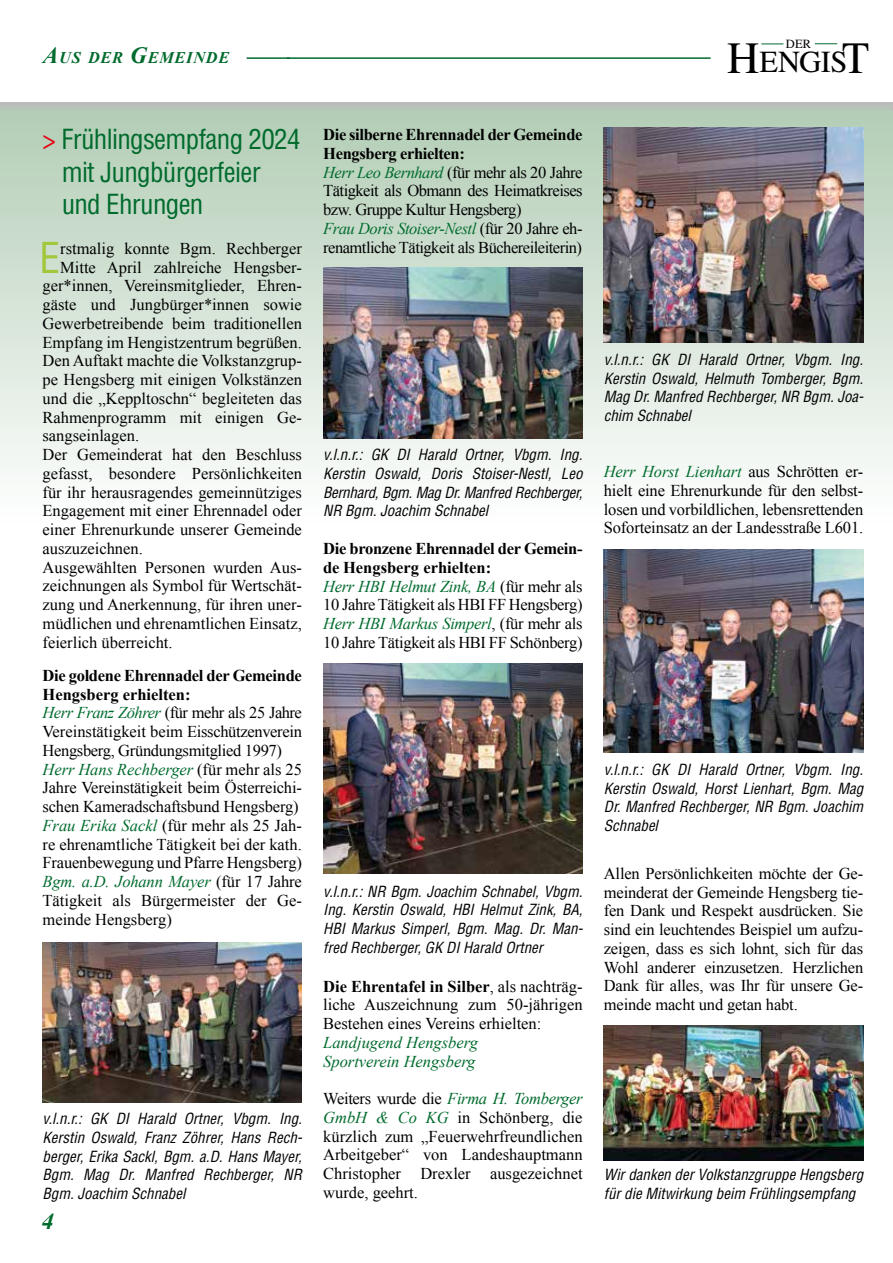
<style>
.page{position:relative;width:893px;height:1263px;background:#fff}
.page>*{position:absolute;margin:0;border:0;box-sizing:border-box;transform-origin:0 0}
.t1{font:condensed 41.55px "Helvetica CE";color:#a2c73a}
.t2{font:30.6px "Times";color:#000}
.t3{font:condensed 27px/32.4px "Helvetica CE";letter-spacing:-.025em;color:#006b2d}
.t4{font:italic 700 22.5px "Times";color:#006b2d}
.t5{font:italic 700 16.8px "Times";color:#006b2d}
.t6{font:16.5px/18.8px "Times New Roman";color:#000;text-align:justify}
.t7{font:16.5px/18.8px "Times New Roman";letter-spacing:-.03em;color:#000}
.t8{font:16.5px/18.8px "Times New Roman";letter-spacing:-.02em;color:#000}
.t9{font:italic 16.5px/18.8px "Times New Roman";color:#006b2d}
.t10{font:italic 700 16.35px "Times New Roman";letter-spacing:.045em;color:#006b2d}
.t11{font:italic condensed 15px/18.8px "Helvetica CE";color:#000;text-align:justify}
.t12{font:12.6px "Times";color:#000}
.s1{font-size:23.25px}
.s2{font-size:22.5px}
.s3{font-size:44.7px}
.s4{color:#e30613}
.s5{font-weight:700}
.s6{font-style:italic;color:#006b2d}
</style>
<div class="page">
<hr style="left:287px;top:57px;width:424px;height:2px;background:#006b2d">
<svg style="left:761px;top:44px;width:22px;height:1px"></svg>
<svg style="left:815px;top:43px;width:22px;height:1px"></svg>
<div style="left:0;top:102px;width:893px;height:425px;background:linear-gradient(to bottom,#b1ccb4,#fefeff)"></div>
<div style="left:0;top:102px;width:893px;height:9px;background:#b9c2b9"></div>
<svg style="left:892px;top:111px;width:1px;height:416px"></svg>
<hr style="left:247px;top:57px;width:42px;height:2px;background:#006b2d">
<img style="left:43px;top:942px;width:259px;height:160px">
<img style="left:323px;top:268px;width:260px;height:170px">
<img style="left:323px;top:664px;width:260px;height:210px">
<img style="left:604px;top:128px;width:259px;height:215px">
<img style="left:604px;top:549px;width:259px;height:204px">
<img style="left:604px;top:1025px;width:259px;height:135px">
<p class="t10" style="left:43px;top:46px;width:188px"><span class="s1">A</span>US DER <span class="s1">G</span>EMEINDE</p>
<p class="t5" style="left:43px;top:44px;width:228px"><span class="s2">A</span>US DEM <span class="s2">G</span>EMEINDEAMT</p>
<p class="t12" style="left:786px;top:32px;width:27px">DER</p>
<h2 class="t2" style="left:727px;top:33px;width:144px"><span class="s3">H</span>ENGIS<span class="s3">T</span></h2>
<h3 class="t3" style="left:62px;top:123px;width:240px;text-indent:-19px"><span class="s4">&gt;</span> Frühlingsempfang 2024 mit Jungbürgerfeier und Ehrungen</h3>
<h1 class="t1" style="left:39px;top:231px;width:22px">E</h1>
<p class="t6" style="left:60px;top:239px;width:243px">rstmalig konnte Bgm. Rechberger</p>
<p class="t6" style="left:60px;top:257px;width:243px">Mitte April zahlreiche Hengsber-</p>
<p class="t6" style="left:43px;top:276px;width:261px">ger*innen, Vereinsmitglieder, Ehren-</p>
<p class="t6" style="left:43px;top:295px;width:261px">gäste und Jungbürger*innen sowie</p>
<p class="t6" style="left:43px;top:314px;width:261px">Gewerbetreibende beim traditionellen</p>
<p class="t6" style="left:43px;top:332px;width:261px">Empfang im Hengistzentrum begrüßen.</p>
<p class="t6" style="left:43px;top:351px;width:261px">Den Auftakt machte die Volkstanzgrup-</p>
<p class="t6" style="left:43px;top:370px;width:261px">pe Hengsberg mit einigen Volkstänzen</p>
<p class="t6" style="left:43px;top:389px;width:261px">und die „Keppltoschn“ begleiteten das</p>
<p class="t6" style="left:43px;top:407px;width:261px">Rahmenprogramm mit einigen Ge-</p>
<p class="t6" style="left:43px;top:426px;width:98px">sangseinlagen.</p>
<p class="t6" style="left:43px;top:445px;width:261px">Der Gemeinderat hat den Beschluss</p>
<p class="t6" style="left:43px;top:464px;width:261px">gefasst, besondere Persönlichkeiten</p>
<p class="t6" style="left:43px;top:482px;width:261px">für ihr herausragendes gemeinnütziges</p>
<p class="t6" style="left:43px;top:501px;width:261px">Engagement mit einer Ehrennadel oder</p>
<p class="t6" style="left:43px;top:520px;width:261px">einer Ehrenurkunde unserer Gemeinde</p>
<p class="t6" style="left:43px;top:539px;width:102px">auszuzeichnen.</p>
<p class="t6" style="left:43px;top:557px;width:261px">Ausgewählten Personen wurden Aus-</p>
<p class="t6" style="left:43px;top:576px;width:261px">zeichnungen als Symbol für Wertschät-</p>
<p class="t6" style="left:43px;top:595px;width:261px">zung und Anerkennung, für ihren uner-</p>
<p class="t6" style="left:43px;top:614px;width:261px">müdlichen und ehrenamtlichen Einsatz,</p>
<p class="t6" style="left:43px;top:632px;width:132px">feierlich überreicht.</p>
<p class="t6" style="left:43px;top:666px;width:261px;text-align:left"><span class="s5">Die goldene Ehrennadel der Gemeinde Hengsberg erhielten:<br></span><span class="s6">Herr Franz Zöhrer</span> (für mehr als 25 Jahre Vereinstätigkeit beim Eisschützenverein Hengsberg, Gründungsmitglied 1997)<br><span class="s6">Herr Hans Rechberger</span> (für mehr als 25<br>Jahre Vereinstätigkeit beim Österreichi&shy;schen Kameradschaftsbund Hengsberg)<br><span class="s6">Frau Erika Sackl</span> (für mehr als 25 Jah&shy;re ehrenamtliche Tätigkeit bei der kath.<br>Frauenbewegung und Pfarre Hengsberg)<br><span class="s6">Bgm. a.D. Johann Mayer</span> (für 17 Jahre Tätigkeit als Bürgermeister der Ge&shy;meinde Hengsberg)</p>
<p class="t11" style="left:43px;top:1109px;width:261px">v.l.n.r.: GK DI Harald Ortner, Vbgm. Ing.<br>Kerstin Oswald, Franz Zöhrer, Hans Rech&shy;berger, Erika Sackl, Bgm. a.D. Hans Mayer, Bgm. Mag Dr. Manfred Rechberger, NR Bgm. Joachim Schnabel</p>
<h3 class="t4" style="left:43px;top:1200px;width:13px">4</h3>
<p class="t7" style="left:323px;top:125px;width:261px"><span class="s5">Die silberne Ehrennadel der Gemeinde Hengsberg erhielten:<br></span><span class="s6">Herr Leo Bernhard</span> (für mehr als 20 Jahre Tätigkeit als Obmann des Heimatkreises bzw. Gruppe Kultur Hengsberg)<br><span class="s6">Frau Doris Stoiser-Nestl</span> (für 20 Jahre eh&shy;renamtliche Tätigkeit als Büchereileiterin)</p>
<p class="t11" style="left:323px;top:445px;width:261px">v.l.n.r.: GK DI Harald Ortner, Vbgm. Ing.<br>Kerstin Oswald, Doris Stoiser-Nestl, Leo Bernhard, Bgm. Mag Dr. Manfred Rechberger, NR Bgm. Joachim Schnabel</p>
<p class="t8" style="left:323px;top:539px;width:261px"><span class="s5">Die bronzene Ehrennadel der Gemein&shy;de Hengsberg erhielten:<br></span><span class="s6">Herr HBI Helmut Zink, BA</span> (für mehr als 10 Jahre Tätigkeit als HBI FF Hengsberg)<br><span class="s6">Herr HBI Markus Simperl</span>, (für mehr als 10 Jahre Tätigkeit als HBI FF Schönberg)</p>
<p class="t11" style="left:323px;top:881px;width:261px">v.l.n.r.: NR Bgm. Joachim Schnabel, Vbgm.<br>Ing. Kerstin Oswald, HBI Helmut Zink, BA, HBI Markus Simperl, Bgm. Mag. Dr. Man&shy;fred Rechberger, GK DI Harald Ortner</p>
<p class="t6" style="left:323px;top:976px;width:261px"><span class="s5">Die Ehrentafel in Silber</span>, als nachträg&shy;liche Auszeichnung zum 50-jährigen Bestehen eines Vereins erhielten:</p>
<p class="t9" style="left:323px;top:1032px;width:156px">Landjugend Hengsberg<br>Sportverein Hengsberg</p>
<p class="t6" style="left:323px;top:1089px;width:261px">Weiters wurde die <span class="s6">Firma H. Tomberger GmbH &amp; Co KG</span> in Schönberg, die kürzlich zum „Feuerwehrfreundlichen Arbeitgeber“ von Landeshauptmann Christopher Drexler ausgezeichnet wurde, geehrt.</p>
<p class="t11" style="left:604px;top:350px;width:261px">v.l.n.r.: GK DI Harald Ortner, Vbgm. Ing.<br>Kerstin Oswald, Helmuth Tomberger, Bgm.<br>Mag Dr. Manfred Rechberger, NR Bgm. Joa&shy;chim Schnabel</p>
<p class="t6" style="left:604px;top:462px;width:261px"><span class="s6">Herr Horst Lienhart</span> aus Schrötten er&shy;hielt eine Ehrenurkunde für den selbst&shy;losen und vorbildlichen, lebensrettenden Soforteinsatz an der Landesstraße L601.</p>
<p class="t11" style="left:604px;top:760px;width:261px">v.l.n.r.: GK DI Harald Ortner, Vbgm. Ing.<br>Kerstin Oswald, Horst Lienhart, Bgm. Mag Dr. Manfred Rechberger, NR Bgm. Joachim Schnabel</p>
<p class="t6" style="left:604px;top:864px;width:261px">Allen Persönlichkeiten möchte der Ge&shy;meinderat der Gemeinde Hengsberg tie&shy;fen Dank und Respekt ausdrücken. Sie sind ein leuchtendes Beispiel um aufzu&shy;zeigen, dass es sich lohnt, sich für das Wohl anderer einzusetzen. Herzlichen Dank für alles, was Ihr für unsere Ge&shy;meinde macht und getan habt.</p>
<p class="t11" style="left:604px;top:1165px;width:261px">Wir danken der Volkstanzgruppe Hengsberg für die Mitwirkung beim Frühlingsempfang</p>
</div>
